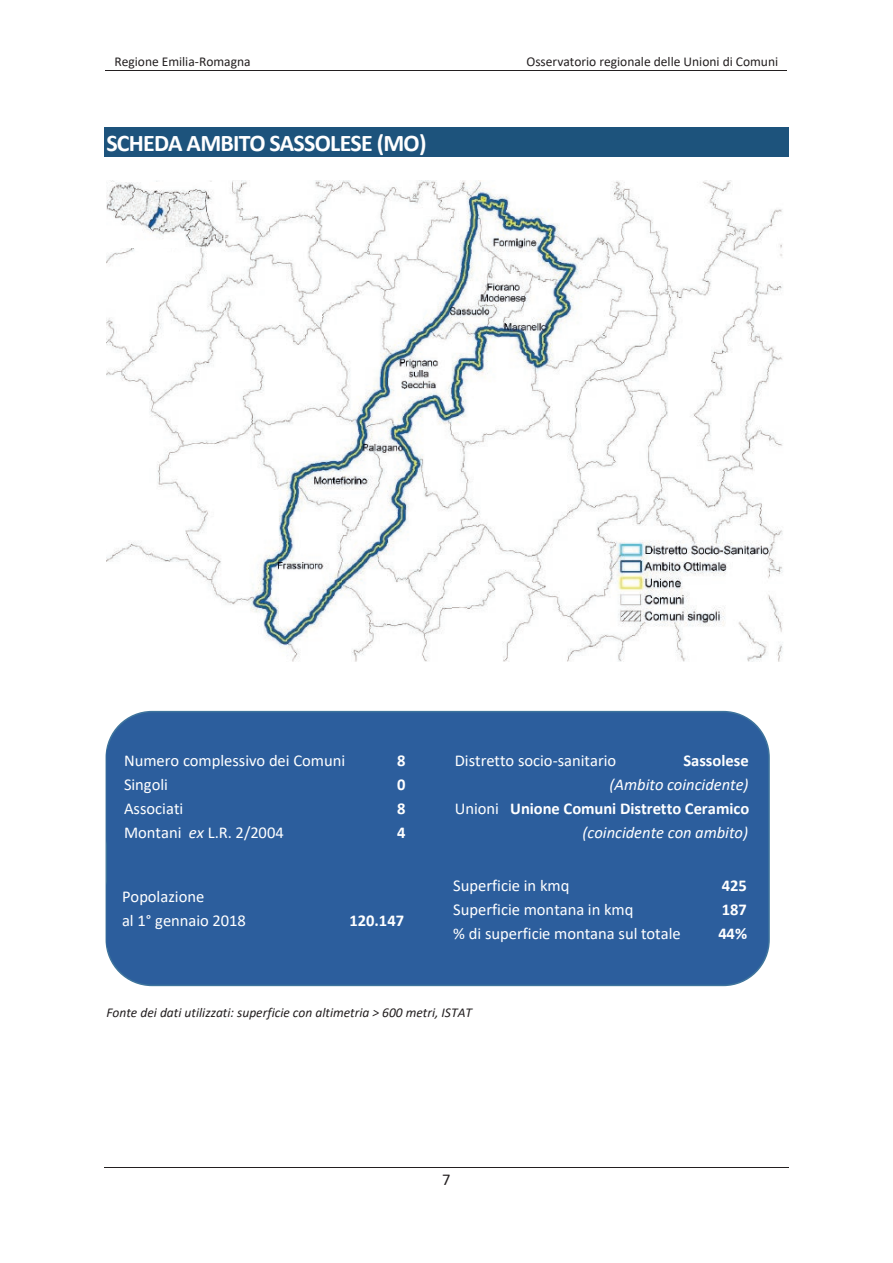
<style>
.page{position:relative;width:893px;height:1263px;background:#fff}
.page>*{position:absolute;margin:0;border:0;box-sizing:border-box;transform-origin:0 0}
.t1{font:700 24px "Calibri";letter-spacing:-.03em;color:#fff}
.t2{font:16.5px/24.2px "Calibri";color:#fff}
.t3{font:italic 16.5px/24px "Calibri";color:#fff;text-align:right}
.t4{font:700 16.5px "Calibri";letter-spacing:-.005em;color:#fff}
.t5{font:16.5px "Calibri";color:#231f20}
.t6{font:13.5px "Calibri";color:#231f20}
.t7{font:italic 13.5px "Calibri";color:#231f20}
.s1{font-style:italic}
.s2{font-weight:700;font-style:normal}
.s3{font-style:normal}
</style>
<div class="page">
<hr style="left:105px;top:70px;width:342px;height:1px;background:#231f20">
<hr style="left:446px;top:70px;width:341px;height:1px;background:#231f20">
<hr style="left:104px;top:1167px;width:685px;height:1px;background:#231f20">
<div style="left:106px;top:712px;width:663px;height:273px;background:#2c5e9d;border-radius:46px"></div>
<div style="left:106px;top:711px;width:664px;height:275px;border:2px solid #3e749c;border-radius:46px"></div>
<div style="left:104px;top:128px;width:685px;height:29px;background:#1d537c"></div>
<img style="left:106px;top:181px;width:677px;height:481px">
<div style="left:106px;top:734px;width:330px;height:126px;background:#2c5e9d;border-radius:21px"></div>
<div style="left:106px;top:872px;width:330px;height:84px;background:#2c5e9d;border-radius:14px"></div>
<img style="left:106px;top:182px;width:119px;height:66px">
<p class="t6" style="left:114px;top:52px;width:138px">Regione Emilia-Romagna</p>
<p class="t6" style="left:526px;top:52px;width:253px">Osservatorio regionale delle Unioni di Comuni</p>
<p class="t1" style="left:106px;top:126px;width:322px">SCHEDA AMBITO SASSOLESE (MO)</p>
<p class="t2" style="left:124px;top:748px;width:223px">Numero complessivo dei Comuni</p>
<p class="t4" style="left:397px;top:749px;width:10px">8</p>
<p class="t2" style="left:124px;top:772px;width:46px">Singoli</p>
<p class="t4" style="left:397px;top:773px;width:10px">0</p>
<p class="t2" style="left:124px;top:796px;width:61px">Associati</p>
<p class="t4" style="left:397px;top:797px;width:10px">8</p>
<p class="t2" style="left:124px;top:820px;width:161px">Montani <span class="s1">ex</span> L.R. 2/2004</p>
<p class="t4" style="left:397px;top:821px;width:10px">4</p>
<p class="t2" style="left:122px;top:884px;width:126px">Popolazione<br>al 1° gennaio 2018</p>
<p class="t4" style="left:349px;top:909px;width:56px">120.147</p>
<p class="t3" style="left:455px;top:748px;width:296px"><span class="s2">Sassolese<br></span>(Ambito coincidente)<br><span class="s3">Unioni</span> <span class="s2">Unione Comuni Distretto Ceramico </span>(coincidente con ambito)</p>
<p class="t2" style="left:455px;top:748px;width:163px">Distretto socio-sanitario</p>
<p class="t2" style="left:453px;top:873px;width:118px">Superficie in kmq</p>
<p class="t4" style="left:722px;top:874px;width:27px">425</p>
<p class="t2" style="left:453px;top:897px;width:182px">Superficie montana in kmq</p>
<p class="t4" style="left:722px;top:898px;width:27px">187</p>
<p class="t2" style="left:453px;top:921px;width:229px">% di superficie montana sul totale</p>
<p class="t4" style="left:718px;top:922px;width:30px">44%</p>
<p class="t7" style="left:106px;top:1003px;width:367px">Fonte dei dati utilizzati: superficie con altimetria &gt; 600 metri, ISTAT</p>
<p class="t5" style="left:442px;top:1168px;width:10px">7</p>
</div>
